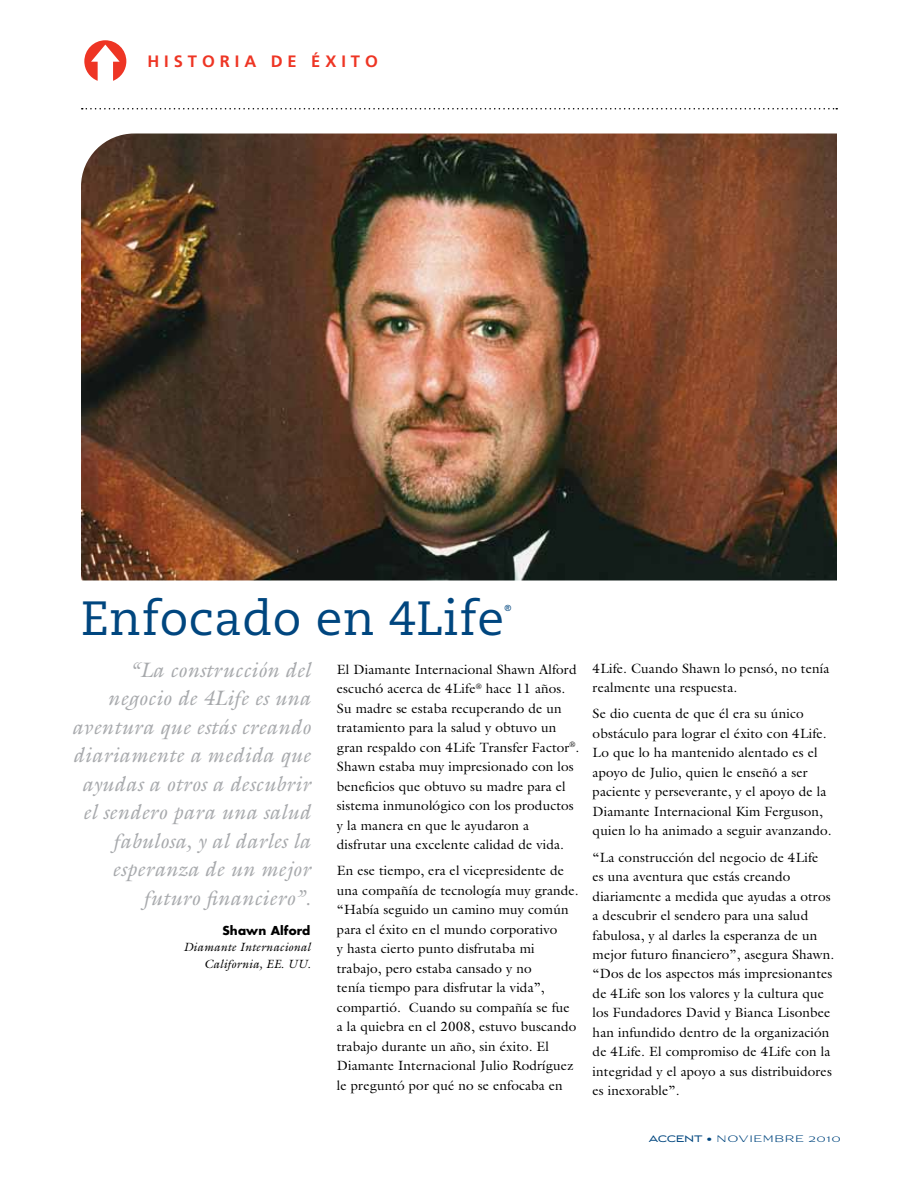
<style>
.page{position:relative;width:918px;height:1188px;background:#fff}
.page>*{position:absolute;margin:0;border:0;box-sizing:border-box;transform-origin:0 0}
.t1{font:48px "Caecilia LT Std";letter-spacing:.01em;color:#00467f}
.t2{font:italic 21px/28.5px "Galliard Std";letter-spacing:.01em;color:#a7a9ac;text-align:right}
.t3{font:700 16.5px "Frutiger LT Std";letter-spacing:.3em;color:#ee3524}
.t4{font:13.5px/19.5px "Galliard Std";letter-spacing:.01em;color:#000}
.t5{font:italic 12px/16.5px "Galliard Std";letter-spacing:.01em;color:#000;text-align:right}
.t6{font:700 12px "Futura Std";letter-spacing:.01em;color:#000}
.t7{font:10.5px "Luxury Platinum";letter-spacing:.115em;color:#00467f}
.t8{font:8.7px "Caecilia LT Std";color:#00467f}
.s1{font-family:"Luxury Gold"}
</style>
<div class="page">
<svg style="left:82px;top:108px;width:755px;height:2px"></svg>
<img style="left:81px;top:134px;width:756px;height:446px">
<svg style="left:84px;top:40px;width:42px;height:41px"></svg>
<p class="t3" style="left:147px;top:52px;width:232px">HISTORIA DE ÉXITO</p>
<h1 class="t1" style="left:81px;top:591px;width:425px">Enfocado en 4Life</h1>
<p class="t8" style="left:505px;top:603px;width:8px">®</p>
<p class="t4" style="left:337px;top:659px;width:244px">El Diamante Internacional Shawn Alford escuchó acerca de 4Life<sup>®</sup> hace 11 años.<br>Su madre se estaba recuperando de un tratamiento para la salud y obtuvo un gran respaldo con 4Life Transfer Factor<sup>®</sup>.<br>Shawn estaba muy impresionado con los beneficios que obtuvo su madre para el sistema inmunológico con los productos y la manera en que le ayudaron a disfrutar una excelente calidad de vida.</p>
<p class="t4" style="left:337px;top:861px;width:243px">En ese tiempo, era el vicepresidente de una compañía de tecnología muy grande. “Había seguido un camino muy común para el éxito en el mundo corporativo<br>y hasta cierto punto disfrutaba mi trabajo, pero estaba cansado y no<br>tenía tiempo para disfrutar la vida”, compartió. Cuando su compañía se fue a la quiebra en el 2008, estuvo buscando trabajo durante un año, sin éxito. El Diamante Internacional Julio Rodríguez le preguntó por qué no se enfocaba en</p>
<h2 class="t2" style="left:72px;top:655px;width:240px">“La construcción del negocio de 4Life es una aventura que estás creando diariamente a medida que ayudas a otros a descubrir el sendero para una salud fabulosa, y al darles la esperanza de un mejor futuro financiero”.</h2>
<p class="t6" style="left:222px;top:922px;width:90px">Shawn Alford</p>
<p class="t5" style="left:184px;top:939px;width:128px">Diamante Internacional<br>California, EE. UU.</p>
<p class="t4" style="left:593px;top:658px;width:238px">4Life. Cuando Shawn lo pensó, no tenía realmente una respuesta.</p>
<p class="t4" style="left:593px;top:704px;width:240px">Se dio cuenta de que él era su único obstáculo para lograr el éxito con 4Life.<br>Lo que lo ha mantenido alentado es el apoyo de Julio, quien le enseñó a ser paciente y perseverante, y el apoyo de la Diamante Internacional Kim Ferguson, quien lo ha animado a seguir avanzando.</p>
<p class="t4" style="left:593px;top:847px;width:243px">“La construcción del negocio de 4Life<br>es una aventura que estás creando diariamente a medida que ayudas a otros a descubrir el sendero para una salud fabulosa, y al darles la esperanza de un mejor futuro financiero”, asegura Shawn. “Dos de los aspectos más impresionantes de 4Life son los valores y la cultura que los Fundadores David y Bianca Lisonbee han infundido dentro de la organización de 4Life. El compromiso de 4Life con la integridad y el apoyo a sus distribuidores es inexorable”.</p>
<p class="t7" style="left:649px;top:1134px;width:193px"><span class="s1">ACCENT •</span> NOVIEMBRE 2010</p>
</div>
